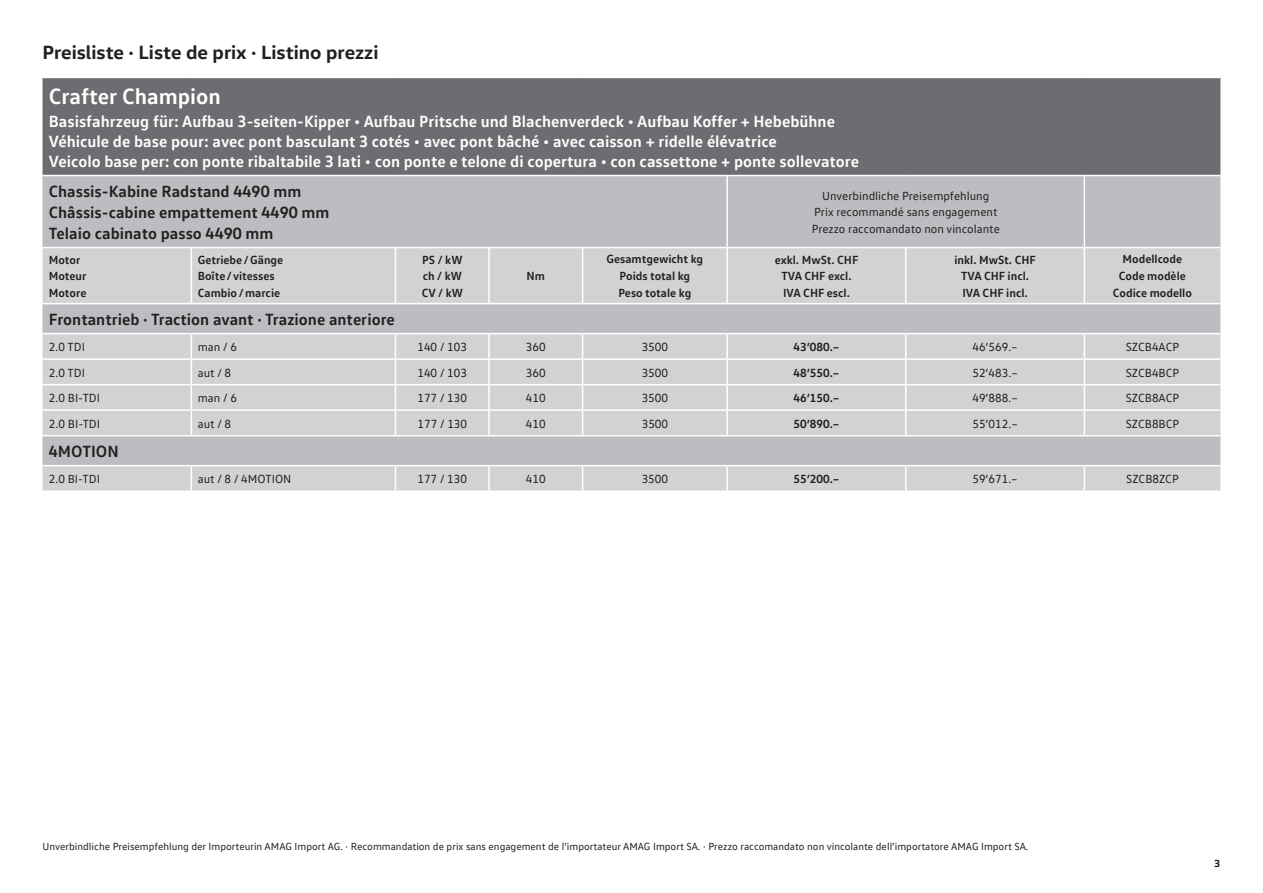
<style>
.page{position:relative;width:1263px;height:893px;background:#fff}
.page>*{position:absolute;margin:0;border:0;box-sizing:border-box;transform-origin:0 0}
.t1{font:700 22.5px "VW Text";color:#fff}
.t2{font:700 19.5px "VW Head";color:#231f20}
.t3{font:700 16.5px/19.8px "VW Text";color:#fff}
.t4{font:700 16.5px/21px "VW Text";color:#231f20}
.t5{font:12px/16.5px "VW Text";color:#231f20;text-align:center}
.t6{font:700 12px/16.5px "VW Text";color:#231f20;text-align:center}
.t7{font:10.5px "VW Text";color:#231f20}
.t8{font:700 10.5px "VW Head";color:#231f20}
</style>
<div class="page">
<div style="left:43px;top:78px;width:1177px;height:97px;background:#6c6d70"></div>
<div style="left:43px;top:176px;width:1177px;height:157px;background:#bcbdc0"></div>
<div style="left:43px;top:248px;width:1177px;height:55px;background:#d1d2d4"></div>
<svg style="left:43px;top:334px;width:1177px;height:156px;background:#cdced0"></svg>
<hr style="left:43px;top:303px;width:148px;height:1px;background:#fff">
<hr style="left:191px;top:303px;width:204px;height:1px;background:#fff">
<hr style="left:395px;top:303px;width:94px;height:1px;background:#fff">
<hr style="left:489px;top:303px;width:94px;height:1px;background:#fff">
<hr style="left:583px;top:303px;width:144px;height:1px;background:#fff">
<hr style="left:1084px;top:303px;width:136px;height:1px;background:#fff">
<hr style="left:43px;top:358px;width:148px;height:2px;background:#fff">
<hr style="left:191px;top:358px;width:204px;height:2px;background:#fff">
<hr style="left:489px;top:358px;width:94px;height:2px;background:#fff">
<hr style="left:583px;top:358px;width:144px;height:2px;background:#fff">
<hr style="left:727px;top:358px;width:179px;height:2px;background:#fff">
<hr style="left:906px;top:358px;width:178px;height:2px;background:#fff">
<hr style="left:1084px;top:358px;width:136px;height:2px;background:#fff">
<hr style="left:43px;top:384px;width:148px;height:1px;background:#fff">
<hr style="left:191px;top:384px;width:204px;height:1px;background:#fff">
<hr style="left:489px;top:384px;width:94px;height:1px;background:#fff">
<hr style="left:583px;top:384px;width:144px;height:1px;background:#fff">
<hr style="left:727px;top:384px;width:179px;height:1px;background:#fff">
<hr style="left:906px;top:384px;width:178px;height:1px;background:#fff">
<hr style="left:1084px;top:384px;width:136px;height:1px;background:#fff">
<hr style="left:43px;top:409px;width:148px;height:2px;background:#fff">
<hr style="left:191px;top:409px;width:204px;height:2px;background:#fff">
<hr style="left:489px;top:409px;width:94px;height:2px;background:#fff">
<hr style="left:583px;top:409px;width:144px;height:2px;background:#fff">
<hr style="left:727px;top:409px;width:179px;height:2px;background:#fff">
<hr style="left:906px;top:409px;width:178px;height:2px;background:#fff">
<hr style="left:1084px;top:409px;width:136px;height:2px;background:#fff">
<hr style="left:43px;top:435px;width:148px;height:1px;background:#fff">
<hr style="left:191px;top:435px;width:204px;height:1px;background:#fff">
<hr style="left:395px;top:435px;width:94px;height:1px;background:#fff">
<hr style="left:489px;top:435px;width:94px;height:1px;background:#fff">
<hr style="left:583px;top:435px;width:144px;height:1px;background:#fff">
<hr style="left:1084px;top:435px;width:136px;height:1px;background:#fff">
<hr style="left:395px;top:465px;width:94px;height:1px;background:#fff">
<hr style="left:489px;top:465px;width:94px;height:1px;background:#fff">
<hr style="left:1084px;top:465px;width:136px;height:1px;background:#fff">
<hr style="left:43px;top:247px;width:148px;height:1px;background:#fff">
<hr style="left:191px;top:247px;width:204px;height:1px;background:#fff">
<hr style="left:395px;top:247px;width:94px;height:1px;background:#fff">
<hr style="left:489px;top:247px;width:94px;height:1px;background:#fff">
<hr style="left:583px;top:247px;width:144px;height:1px;background:#fff">
<hr style="left:1084px;top:247px;width:136px;height:1px;background:#fff">
<hr style="left:43px;top:465px;width:148px;height:1px;background:#fff">
<hr style="left:191px;top:465px;width:204px;height:1px;background:#fff">
<hr style="left:583px;top:465px;width:144px;height:1px;background:#fff">
<hr style="left:727px;top:247px;width:179px;height:1px;background:#fff">
<hr style="left:906px;top:247px;width:178px;height:1px;background:#fff">
<hr style="left:727px;top:303px;width:179px;height:1px;background:#fff">
<hr style="left:906px;top:303px;width:178px;height:1px;background:#fff">
<hr style="left:727px;top:435px;width:179px;height:1px;background:#fff">
<hr style="left:906px;top:435px;width:178px;height:1px;background:#fff">
<hr style="left:395px;top:358px;width:94px;height:2px;background:#fff">
<hr style="left:395px;top:384px;width:94px;height:1px;background:#fff">
<hr style="left:395px;top:409px;width:94px;height:2px;background:#fff">
<hr style="left:727px;top:465px;width:179px;height:1px;background:#fff">
<hr style="left:906px;top:465px;width:178px;height:1px;background:#fff">
<hr style="left:1084px;top:248px;width:1px;height:55px;background:#fff">
<svg style="left:1084px;top:466px;width:1px;height:24px"></svg>
<svg style="left:1084px;top:334px;width:1px;height:101px"></svg>
<hr style="left:726px;top:176px;width:2px;height:71px;background:#fff">
<hr style="left:1084px;top:176px;width:1px;height:71px;background:#fff">
<hr style="left:191px;top:248px;width:1px;height:55px;background:#fff">
<hr style="left:395px;top:248px;width:1px;height:55px;background:#fff">
<hr style="left:488px;top:248px;width:2px;height:55px;background:#fff">
<hr style="left:582px;top:248px;width:1px;height:55px;background:#fff">
<hr style="left:726px;top:248px;width:2px;height:55px;background:#fff">
<hr style="left:905px;top:248px;width:1px;height:55px;background:#fff">
<hr style="left:488px;top:334px;width:2px;height:24px;background:#fff">
<hr style="left:726px;top:334px;width:2px;height:24px;background:#fff">
<hr style="left:488px;top:360px;width:2px;height:24px;background:#fff">
<hr style="left:726px;top:360px;width:2px;height:24px;background:#fff">
<hr style="left:488px;top:385px;width:2px;height:24px;background:#fff">
<hr style="left:726px;top:385px;width:2px;height:24px;background:#fff">
<svg style="left:191px;top:334px;width:1px;height:101px"></svg>
<svg style="left:395px;top:334px;width:1px;height:101px"></svg>
<hr style="left:488px;top:411px;width:2px;height:24px;background:#fff">
<svg style="left:582px;top:334px;width:1px;height:101px"></svg>
<hr style="left:726px;top:411px;width:2px;height:24px;background:#fff">
<svg style="left:905px;top:334px;width:1px;height:101px"></svg>
<svg style="left:191px;top:466px;width:1px;height:24px"></svg>
<svg style="left:395px;top:466px;width:1px;height:24px"></svg>
<hr style="left:488px;top:466px;width:2px;height:24px;background:#fff">
<svg style="left:582px;top:466px;width:1px;height:24px"></svg>
<hr style="left:726px;top:466px;width:2px;height:24px;background:#fff">
<svg style="left:905px;top:466px;width:1px;height:24px"></svg>
<h2 class="t2" style="left:43px;top:40px;width:337px">Preisliste · Liste de prix · Listino prezzi</h2>
<h1 class="t1" style="left:49px;top:81px;width:173px">Crafter Champion</h1>
<p class="t3" style="left:49px;top:111px;width:812px">Basisfahrzeug für: Aufbau 3-seiten-Kipper • Aufbau Pritsche und Blachenverdeck • Aufbau Koffer + Hebebühne<br>Véhicule de base pour: avec pont basculant 3 cotés • avec pont bâché • avec caisson + ridelle élévatrice<br>Veicolo base per: con ponte ribaltabile 3 lati • con ponte e telone di copertura • con cassettone + ponte sollevatore</p>
<h3 class="t4" style="left:49px;top:180px;width:282px">Chassis-Kabine Radstand 4490 mm<br>Châssis-cabine empattement 4490 mm<br>Telaio cabinato passo 4490 mm</h3>
<p class="t5" style="left:812px;top:187px;width:190px">Unverbindliche Preisempfehlung<br>Prix recommandé sans engagement<br>Prezzo raccomandato non vincolante</p>
<p class="t6" style="left:49px;top:251px;width:39px;text-align:left">Motor<br>Moteur<br>Motore</p>
<p class="t6" style="left:198px;top:251px;width:87px;text-align:left">Getriebe/Gänge<br>Boîte/vitesses<br>Cambio/marcie</p>
<p class="t6" style="left:422px;top:251px;width:43px;text-align:justify">PS / kW ch / kW CV / kW</p>
<p class="t6" style="left:606px;top:250px;width:98px;line-height:17px">Gesamtgewicht kg<br>Poids total kg<br>Peso totale kg</p>
<p class="t6" style="left:775px;top:251px;width:85px">exkl. MwSt. CHF<br>TVA CHF excl.<br>IVA CHF escl.</p>
<p class="t6" style="left:954px;top:251px;width:83px">inkl. MwSt. CHF<br>TVA CHF incl.<br>IVA CHF incl.</p>
<p class="t6" style="left:1113px;top:250px;width:81px;line-height:17px">Modellcode<br>Code modèle<br>Codice modello</p>
<p class="t6" style="left:527px;top:267px;width:20px">Nm</p>
<h3 class="t4" style="left:49px;top:308px;width:347px">Frontantrieb ∙ Traction avant ∙ Trazione anteriore</h3>
<p class="t5" style="left:49px;top:338px;width:38px">2.0 TDI</p>
<p class="t5" style="left:198px;top:338px;width:41px">man / 6</p>
<p class="t5" style="left:417px;top:338px;width:51px">140 / 103</p>
<p class="t5" style="left:526px;top:338px;width:21px">360</p>
<p class="t5" style="left:642px;top:338px;width:28px">3500</p>
<p class="t6" style="left:793px;top:338px;width:47px">43’080.–</p>
<p class="t5" style="left:972px;top:338px;width:47px">46’569.–</p>
<p class="t5" style="left:1126px;top:338px;width:55px">SZCB4ACP</p>
<p class="t5" style="left:49px;top:364px;width:38px">2.0 TDI</p>
<p class="t5" style="left:198px;top:364px;width:35px">aut / 8</p>
<p class="t5" style="left:417px;top:364px;width:51px">140 / 103</p>
<p class="t5" style="left:526px;top:364px;width:21px">360</p>
<p class="t5" style="left:642px;top:364px;width:28px">3500</p>
<p class="t6" style="left:793px;top:364px;width:47px">48’550.–</p>
<p class="t5" style="left:972px;top:364px;width:47px">52’483.–</p>
<p class="t5" style="left:1126px;top:364px;width:55px">SZCB4BCP</p>
<p class="t5" style="left:49px;top:389px;width:53px">2.0 BI-TDI</p>
<p class="t5" style="left:198px;top:389px;width:41px">man / 6</p>
<p class="t5" style="left:417px;top:389px;width:51px">177 / 130</p>
<p class="t5" style="left:526px;top:389px;width:21px">410</p>
<p class="t5" style="left:642px;top:389px;width:28px">3500</p>
<p class="t6" style="left:793px;top:389px;width:47px">46’150.–</p>
<p class="t5" style="left:972px;top:389px;width:47px">49’888.–</p>
<p class="t5" style="left:1126px;top:389px;width:55px">SZCB8ACP</p>
<p class="t5" style="left:49px;top:415px;width:53px">2.0 BI-TDI</p>
<p class="t5" style="left:198px;top:415px;width:35px">aut / 8</p>
<p class="t5" style="left:417px;top:415px;width:51px">177 / 130</p>
<p class="t5" style="left:526px;top:415px;width:21px">410</p>
<p class="t5" style="left:642px;top:415px;width:28px">3500</p>
<p class="t6" style="left:793px;top:415px;width:47px">50’890.–</p>
<p class="t5" style="left:972px;top:415px;width:47px">55’012.–</p>
<p class="t5" style="left:1126px;top:415px;width:55px">SZCB8BCP</p>
<h3 class="t4" style="left:49px;top:440px;width:71px">4MOTION</h3>
<p class="t5" style="left:49px;top:470px;width:53px">2.0 BI-TDI</p>
<p class="t5" style="left:198px;top:470px;width:95px">aut / 8 / 4MOTION</p>
<p class="t5" style="left:417px;top:470px;width:51px">177 / 130</p>
<p class="t5" style="left:526px;top:470px;width:21px">410</p>
<p class="t5" style="left:642px;top:470px;width:28px">3500</p>
<p class="t6" style="left:793px;top:470px;width:47px">55’200.–</p>
<p class="t5" style="left:972px;top:470px;width:47px">59’671.–</p>
<p class="t5" style="left:1126px;top:470px;width:54px">SZCB8ZCP</p>
<p class="t7" style="left:43px;top:840px;width:987px">Unverbindliche Preisempfehlung der Importeurin AMAG Import AG. · Recommandation de prix sans engagement de l’importateur AMAG Import SA. · Prezzo raccomandato non vincolante dell’importatore AMAG Import SA.</p>
<p class="t8" style="left:1214px;top:857px;width:8px">3</p>
</div>
